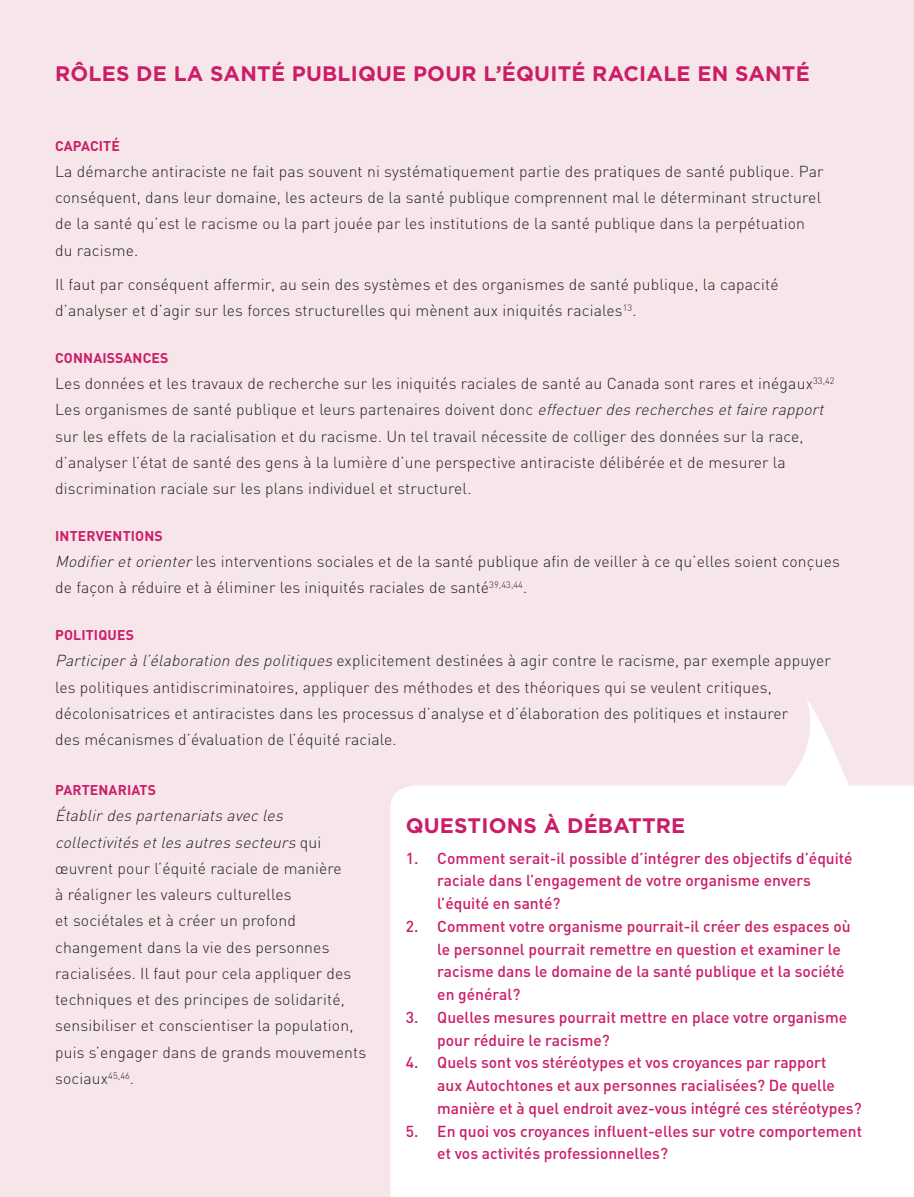
<style>
.page{position:relative;width:914px;height:1197px;background:#f7e6e9}
.page>*{position:absolute;margin:0;border:0;box-sizing:border-box;transform-origin:0 0}
.t1{font:700 21px "Gotham HTF";letter-spacing:.01em;color:#cb1d68}
.t2{font:300 15.75px/26.2px "DIN";letter-spacing:.01em;color:#231f20}
.t3{font:500 15.75px/22.8px "DIN";color:#cb1d68}
.t4{font:700 14px "DIN";letter-spacing:.01em;color:#cb1d68}
.s1{font-style:italic}
</style>
<div class="page">
<div style="left:390px;top:786px;width:524px;height:411px;background:#fff"></div>
<svg style="left:774px;top:700px;width:81px;height:101px"></svg>
<h1 class="t1" style="left:55px;top:61px;width:48px">RÔLES</h1>
<h1 class="t1" style="left:136px;top:61px;width:90px">DELASANTÉ</h1>
<h1 class="t1" style="left:292px;top:61px;width:271px">PUBLIQUE POUR L’ÉQUITÉ</h1>
<h1 class="t1" style="left:592px;top:61px;width:61px">RACIALE</h1>
<h1 class="t1" style="left:697px;top:61px;width:54px">EN SANTÉ</h1>
<p class="t4" style="left:55px;top:136px;width:66px">CAPACITÉ</p>
<p class="t2" style="left:55px;top:158px;width:770px">La démarche antiraciste ne fait pas souvent ni systématiquement partie des pratiques de santé publique. Par conséquent, dans leur domaine, les acteurs de la santé publique comprennent mal le déterminant structurel de la santé qu’est le racisme ou la part jouée par les institutions de la santé publique dans la perpétuation du racisme.</p>
<p class="t2" style="left:55px;top:271px;width:725px">Il faut par conséquent affermir, au sein des systèmes et des organismes de santé publique, la capacité d’analyser et d’agir sur les forces structurelles qui mènent aux iniquités raciales<sup>13</sup>.</p>
<p class="t4" style="left:55px;top:349px;width:115px">CONNAISSANCES</p>
<p class="t2" style="left:55px;top:370px;width:781px">Les données et les travaux de recherche sur les iniquités raciales de santé au Canada sont rares et inégaux<sup>33,42<br></sup>Les organismes de santé publique et leurs partenaires doivent donc <span class="s1">effectuerdes recherches etfaire rapport </span>sur les effets de la racialisation et du racisme. Un tel travail nécessite de colliger des données sur la race, d’analyser l’état de santé des gens à la lumière d’une perspective antiraciste délibérée et de mesurer la discrimination raciale sur les plans individuel et structurel.</p>
<p class="t4" style="left:55px;top:527px;width:109px">I NTERVENTIONS</p>
<p class="t2" style="left:55px;top:548px;width:786px"><span class="s1">Modifieretorienter</span>les interventions sociales et de la santé publique afin de veiller à ce qu’elles soient conçues de façon à réduire et à éliminer les iniquités raciales de santé<sup>39,43,44</sup>.</p>
<p class="t4" style="left:55px;top:626px;width:80px">POLITIQUES</p>
<p class="t2" style="left:55px;top:648px;width:777px"><span class="s1">Participerà l’élaboration des politiques</span> explicitement destinées à agir contre le racisme, par exemple appuyer les politiques antidiscriminatoires, appliquer des méthodes et des théoriques qui se veulent critiques, décolonisatrices et antiracistes dans les processus d’analyse et d’élaboration des politiques et instaurer<br>des mécanismes d’évaluation de l’équité raciale.</p>
<p class="t4" style="left:55px;top:781px;width:102px">PARTENARIATS</p>
<p class="t2" style="left:55px;top:802px;width:312px"><span class="s1">Établirdes partenariats avec les collectivités etles autres secteurs</span> q u i œuvrent pour l’équité raciale de manière<br>à réaligner les valeurs culturelles<br>et sociétales et à créer un profond changement dans la vie des personnes racialisées. Il faut pour cela appliquer des techniques et des principes de solidarité, sensibiliser et conscientiser la population, puis s’engager dans de grands mouvements sociaux<sup>45,46</sup>.</p>
<h1 class="t1" style="left:406px;top:813px;width:49px">QUESTIONS</h1>
<h1 class="t1" style="left:543px;top:813px;width:85px">À DÉ BATTRE</h1>
<p class="t3" style="left:437px;top:846px;width:417px;text-indent:-31px">1. Comment serait-il possible d’intégrer des objectifs d’équité raciale dans l’engagement de votre organisme envers l’équité en santé?</p>
<p class="t3" style="left:437px;top:914px;width:415px;text-indent:-31px">2. Comment votre organisme pourrait-il créer des espaces où le personnel pourrait remettre en question et examiner le racisme dans le domaine de la santé publique et la société en général?</p>
<p class="t3" style="left:437px;top:1005px;width:411px;text-indent:-31px">3. Quelles mesures pourrait mettre en place votre organisme pour réduire le racisme?</p>
<p class="t3" style="left:437px;top:1051px;width:426px;text-indent:-31px">4. Quels sont vos stéréotypes et vos croyances par rapport<br>aux Autochtones et aux personnes racialisées? De quelle manière et à quel endroit avez-vous intégré ces stéréotypes?</p>
<p class="t3" style="left:437px;top:1119px;width:426px;text-indent:-31px">5. En quoi vos croyances influent-elles sur votre comportement et vos activités professionnelles?</p>
</div>
